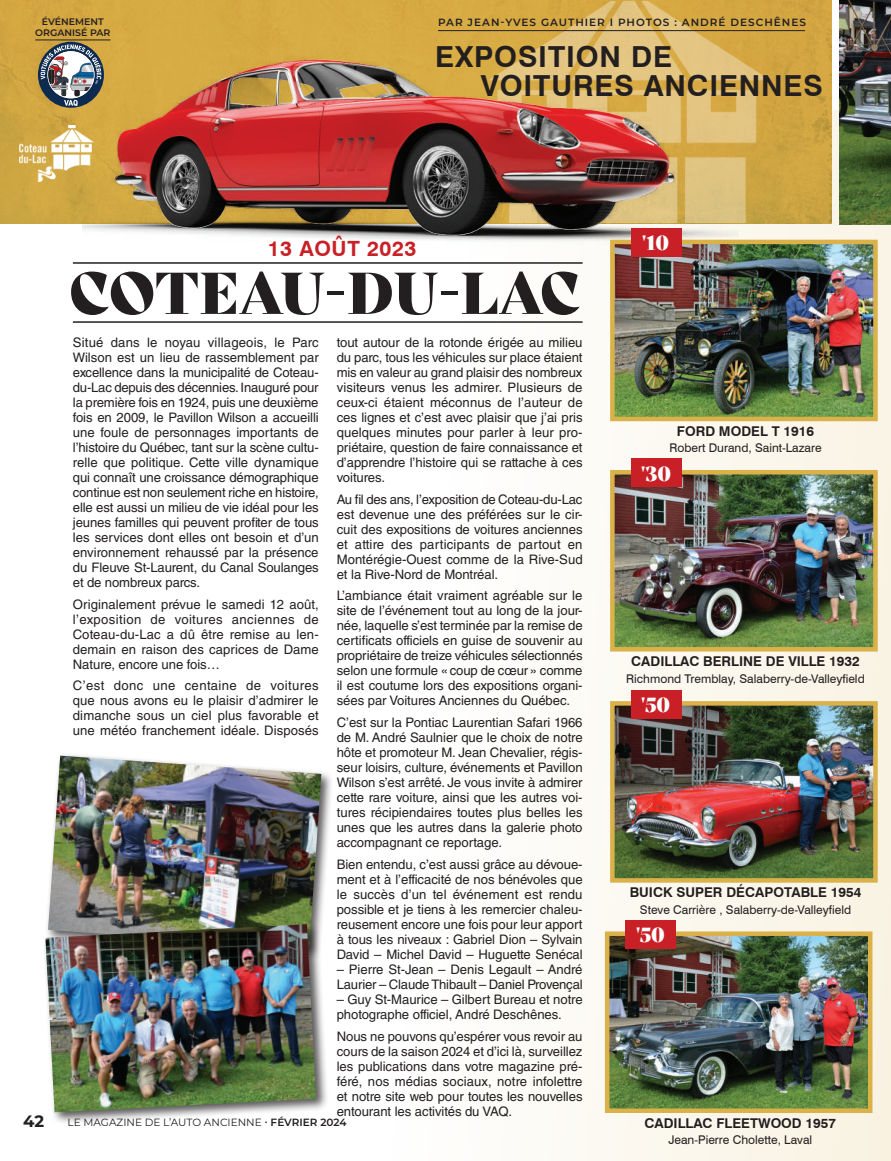
<style>
.page{position:relative;width:891px;height:1161px;background:#fff}
.page>*{position:absolute;margin:0;border:0;box-sizing:border-box;transform-origin:0 0}
.t1{font:57.15px "Bely Display";color:#231f20}
.t2{font:700 28.95px/28.8px "Swiss 721 BT";letter-spacing:.03em;color:#231f20}
.t3{font:700 21px "Swiss 721 BT";letter-spacing:.03em;color:#c82026}
.t4{font:19.95px "Bely Display";color:#fcfdfd}
.t5{font:700 16.5px "Montserrat";color:#231f20}
.t6{font:700 13.5px "Swiss 721 BT";color:#231f20}
.t7{font:13.2px/15px "Helvetica LT Std";letter-spacing:-.005em;color:#231f20;text-align:justify}
.t8{font:12px "Swiss 721 BT";color:#231f20}
.t9{font:600 10.5px "Montserrat";letter-spacing:.095em;color:#231f20}
.t10{font:10.5px "Montserrat";color:#231f20}
.t11{font:600 9.45px/10.8px "Montserrat";color:#231f20;text-align:center}
.s1{font-weight:600}
</style>
<div class="page">
<div style="left:355px;top:111px;width:536px;height:1050px;background:linear-gradient(to right,#fff,#f9f3e3)"></div>
<img style="left:0;top:0;width:832px;height:224px">
<img style="left:738px;top:0;width:32px;height:223px">
<img style="left:82px;top:0;width:656px;height:244px">
<img style="left:839px;top:0;width:52px;height:224px">
<div style="left:45px;top:753px;width:289px;height:208px;background:#231f20;opacity:.75"></div>
<img style="left:48px;top:756px;width:273px;height:165px">
<img style="left:608px;top:237px;width:272px;height:186px">
<img style="left:603px;top:929px;width:272px;height:186px">
<img style="left:608px;top:468px;width:272px;height:186px">
<img style="left:608px;top:699px;width:272px;height:186px">
<div style="left:631px;top:228px;width:50px;height:29px;background:#c82026"></div>
<div style="left:626px;top:920px;width:50px;height:29px;background:#c82026"></div>
<div style="left:631px;top:459px;width:50px;height:28px;background:#c82026"></div>
<div style="left:631px;top:690px;width:50px;height:28px;background:#c82026"></div>
<div style="left:43px;top:921px;width:286px;height:204px;background:#231f20;opacity:.75"></div>
<img style="left:45px;top:924px;width:271px;height:188px">
<hr style="left:35px;top:40px;width:76px;height:1px;background:#231f20">
<svg style="left:38px;top:42px;width:66px;height:66px"></svg>
<img style="left:19px;top:126px;width:75px;height:55px">
<hr style="left:73px;top:262px;width:510px;height:2px;background:#231f20">
<hr style="left:73px;top:321px;width:510px;height:2px;background:#231f20">
<hr style="left:438px;top:30px;width:367px;height:1px;background:#231f20">
<p class="t11" style="left:35px;top:16px;width:77px">ÉVÉNEMENT<br>ORGANISÉ PAR</p>
<p class="t9" style="left:438px;top:15px;width:370px">PAR JEAN-YVES GAUTHIER I PHOTOS : ANDRÉ DESCHÊNES</p>
<h2 class="t2" style="left:481px;top:42px;width:344px;text-indent:-46px">EXPOSITION DE<br>VOITURES ANCIENNES</h2>
<h3 class="t3" style="left:268px;top:235px;width:150px">13 AOÛT 2023</h3>
<h3 class="t4" style="left:642px;top:227px;width:28px">'10</h3>
<h1 class="t1" style="left:69px;top:247px;width:513px">COTEAU-DU-LAC</h1>
<p class="t7" style="left:73px;top:335px;width:247px">Situé dans le noyau villageois, le Parc Wilson est un lieu de rassemblement par excellence dans la municipalité de Coteau&shy;du-Lac depuis des décennies. Inauguré pour la première fois en 1924, puis une deuxième fois en 2009, le Pavillon Wilson a accueilli une foule de personnages importants de l’histoire du Québec, tant sur la scène cultu&shy;relle que politique. Cette ville dynamique qui connaît une croissance démographique continue est non seulement riche en histoire, elle est aussi un milieu de vie idéal pour les jeunes familles qui peuvent profiter de tous les services dont elles ont besoin et d’un environnement rehaussé par la présence du Fleuve St-Laurent, du Canal Soulanges et de nombreux parcs.</p>
<p class="t7" style="left:73px;top:597px;width:248px">Originalement prévue le samedi 12 août, l’exposition de voitures anciennes de Coteau-du-Lac a dû être remise au len&shy;demain en raison des caprices de Dame Nature, encore une fois…</p>
<p class="t7" style="left:73px;top:678px;width:247px">C’est donc une centaine de voitures que nous avons eu le plaisir d’admirer le dimanche sous un ciel plus favorable et une météo franchement idéale. Disposés</p>
<p class="t7" style="left:337px;top:335px;width:247px">tout autour de la rotonde érigée au milieu du parc, tous les véhicules sur place étaient mis en valeur au grand plaisir des nombreux visiteurs venus les admirer. Plusieurs de ceux-ci étaient méconnus de l’auteur de ces lignes et c’est avec plaisir que j’ai pris quelques minutes pour parler à leur pro&shy;priétaire, question de faire connaissance et d’apprendre l’histoire qui se rattache à ces voitures.</p>
<p class="t7" style="left:337px;top:492px;width:247px">Au fil des ans, l’exposition de Coteau-du-Lac est devenue une des préférées sur le cir&shy;cuit des expositions de voitures anciennes et attire des participants de partout en Montérégie-Ouest comme de la Rive-Sud et la Rive-Nord de Montréal.</p>
<p class="t7" style="left:337px;top:588px;width:247px">L’ambiance était vraiment agréable sur le site de l’événement tout au long de la jour&shy;née, laquelle s’est terminée par la remise de certificats officiels en guise de souvenir au propriétaire de treize véhicules sélectionnés selon une formule «coup de cœur» comme il est coutume lors des expositions organi&shy;sées par Voitures Anciennes du Québec.</p>
<p class="t7" style="left:337px;top:715px;width:247px">C’est sur la Pontiac Laurentian Safari 1966 de M. André Saulnier que le choix de notre hôte et promoteur M. Jean Chevalier, régis&shy;seur loisirs, culture, événements et Pavillon Wilson s’est arrêté. Je vous invite à admirer cette rare voiture, ainsi que les autres voi&shy;tures récipiendaires toutes plus belles les unes que les autres dans la galerie photo accompagnant ce reportage.</p>
<p class="t7" style="left:337px;top:857px;width:247px">Bien entendu, c’est aussi grâce au dévoue&shy;ment et à l’efficacité de nos bénévoles que le succès d’un tel événement est rendu possible et je tiens à les remercier chaleu&shy;reusement encore une fois pour leur apport à tous les niveaux : Gabriel Dion – Sylvain David – Michel David – Huguette Senécal</p>
<p class="t7" style="left:337px;top:962px;width:247px">– Pierre St-Jean – Denis Legault – André<br>Laurier – Claude Thibault – Daniel Provençal</p>
<p class="t7" style="left:337px;top:992px;width:247px">– Guy St-Maurice – Gilbert Bureau et notre photographe officiel, André Deschênes.</p>
<p class="t7" style="left:337px;top:1029px;width:247px">Nous ne pouvons qu’espérer vous revoir au cours de la saison 2024 et d’ici là, surveillez les publications dans votre magazine pré&shy;féré, nos médias sociaux, notre infolettre et notre site web pour toutes les nouvelles entourant les activités du VAQ.</p>
<p class="t5" style="left:23px;top:1109px;width:23px">42</p>
<p class="t10" style="left:68px;top:1115px;width:281px">LE MAGAZINE DE L’AUTO ANCIENNE • <span class="s1">FÉVRIER 2024</span></p>
<p class="t6" style="left:677px;top:423px;width:139px">FORD MODEL T 1916</p>
<p class="t8" style="left:669px;top:441px;width:154px">Robert Durand, Saint-Lazare</p>
<h3 class="t4" style="left:641px;top:457px;width:31px">'30</h3>
<p class="t6" style="left:631px;top:653px;width:230px">CADILLAC BERLINE DE VILLE 1932</p>
<p class="t8" style="left:626px;top:671px;width:240px">Richmond Tremblay, Salaberry-de-Valleyfield</p>
<h3 class="t4" style="left:641px;top:688px;width:30px">'50</h3>
<p class="t6" style="left:630px;top:884px;width:233px">BUICK SUPER DÉCAPOTABLE 1954</p>
<p class="t8" style="left:640px;top:902px;width:213px">Steve Carrière , Salaberry-de-Valleyfield</p>
<h3 class="t4" style="left:636px;top:919px;width:30px">'50</h3>
<p class="t6" style="left:644px;top:1115px;width:193px">CADILLAC FLEETWOOD 1957</p>
<p class="t8" style="left:668px;top:1132px;width:145px">Jean-Pierre Cholette, Laval</p>
</div>
